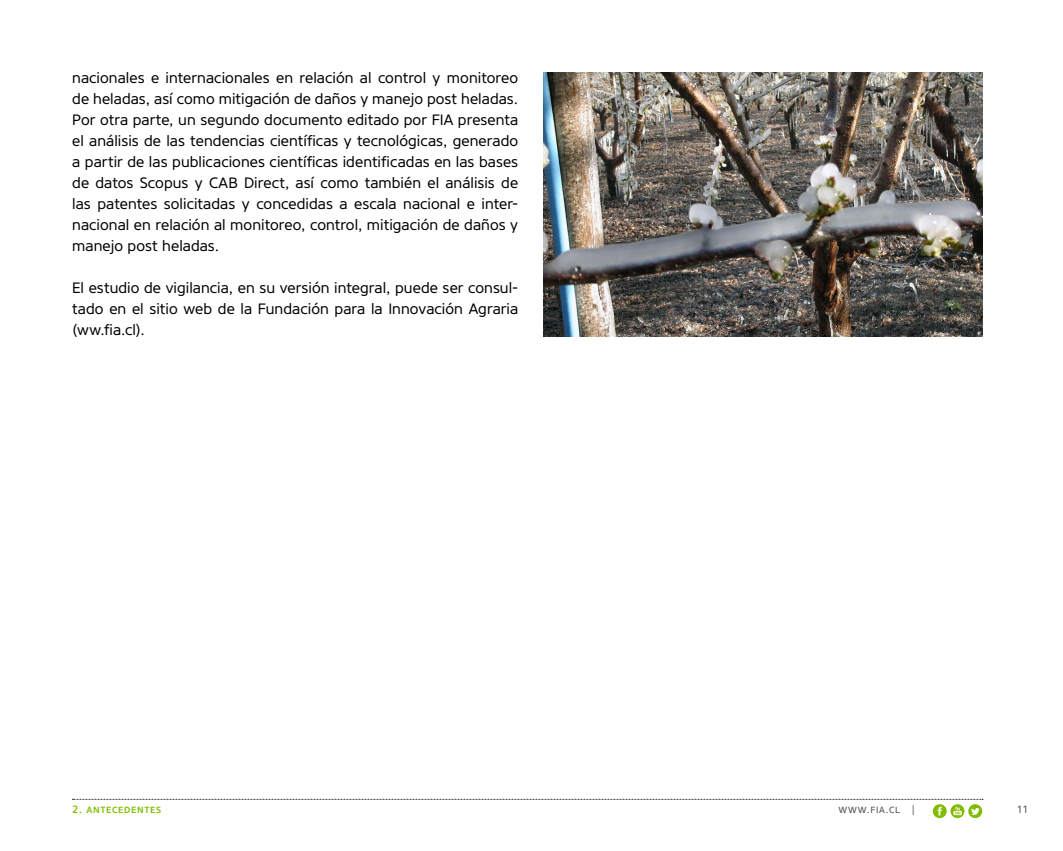
<style>
.page{position:relative;width:1063px;height:851px;background:#fff}
.page>*{position:absolute;margin:0;border:0;box-sizing:border-box;transform-origin:0 0}
.t1{font:15px/21px "Core Sans NR45";letter-spacing:.005em;color:#000;text-align:justify}
.t2{font:500 10.5px "Core Sans NRSC55";letter-spacing:.065em;color:#82bc00}
.t3{font:10.5px "Core Sans NRSC45";letter-spacing:.06em;color:#55565a}
</style>
<div class="page">
<hr style="left:0;top:0;width:1px;height:193px;background:#82bc00">
<svg style="left:73px;top:798px;width:910px;height:20px"></svg>
<img style="left:544px;top:72px;width:438px;height:264px">
<p class="t1" style="left:72px;top:68px;width:448px">nacionales e internacionales en relación al control y monitoreo de heladas, así como mitigación de daños y manejo post heladas.<br>Por otra parte, un segundo documento editado por FIA presenta el análisis de las tendencias científicas y tecnológicas, generado a partir de las publicaciones científicas identificadas en las bases de datos Scopus y CAB Direct, así como también el análisis de las patentes solicitadas y concedidas a escala nacional e inter&shy;nacional en relación al monitoreo, control, mitigación de daños y manejo post heladas.</p>
<p class="t1" style="left:72px;top:278px;width:447px">El estudio de vigilancia, en su versión integral, puede ser consul&shy;tado en el sitio web de la Fundación para la Innovación Agraria (ww.fia.cl).</p>
<p class="t2" style="left:72px;top:802px;width:90px">2. ANTECEDENTES</p>
<p class="t3" style="left:839px;top:802px;width:78px">WWW.FIA.CL |</p>
<p class="t3" style="left:1017px;top:802px;width:13px">11</p>
</div>
